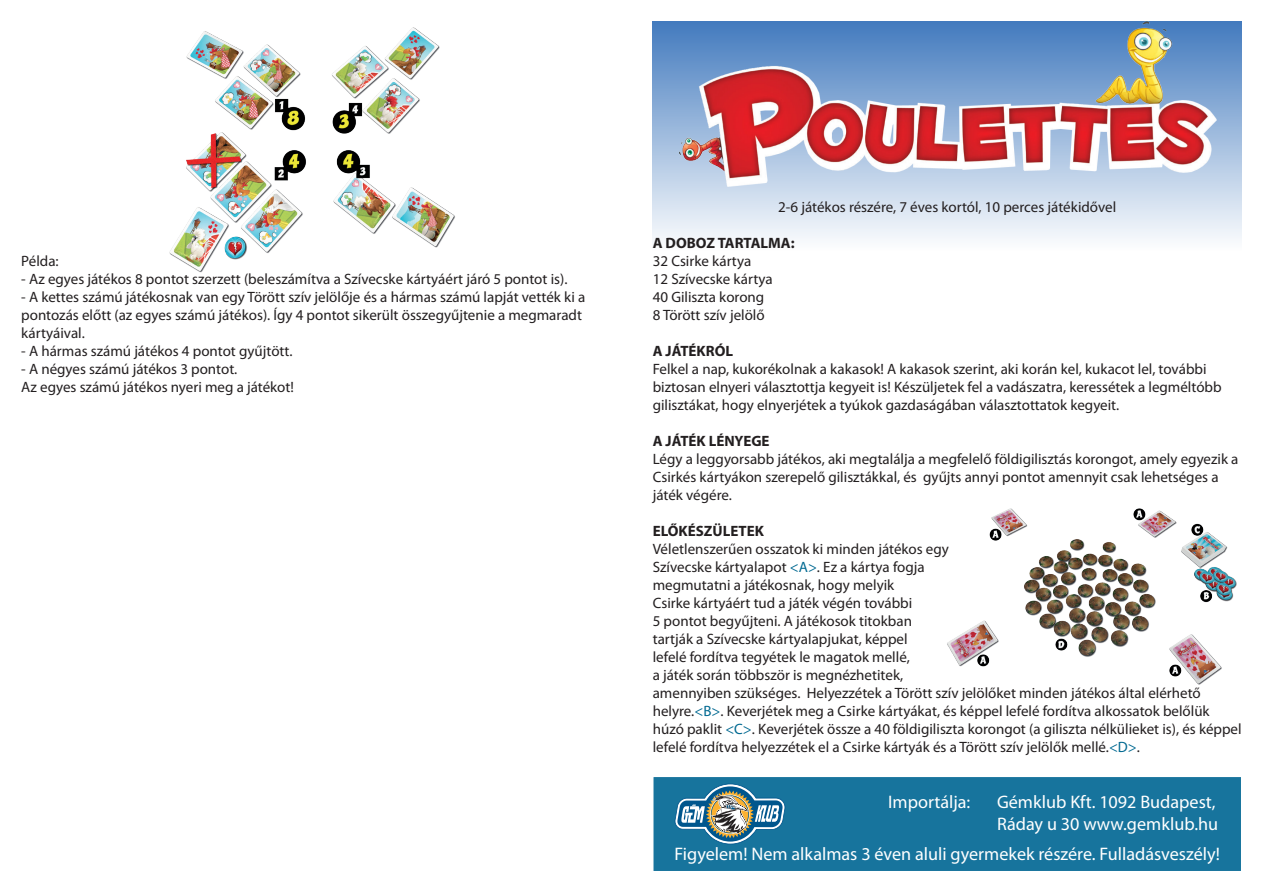
<style>
.page{position:relative;width:1263px;height:893px;background:#fff}
.page>*{position:absolute;margin:0;border:0;box-sizing:border-box;transform-origin:0 0}
.t1{font:18.15px/21.8px "Myriad Pro";color:#fff}
.t2{font:15px/18px "Myriad Pro";color:#231f20}
.t3{font:700 15px "Myriad Pro";color:#231f20}
.s1{color:#006991}
</style>
<div class="page">
<div style="left:653px;top:21px;width:589px;height:231px;background:linear-gradient(to bottom,#437abe,#fefefe)"></div>
<div style="left:652px;top:776px;width:590px;height:96px;background:#17749d;border:2px solid #fff"></div>
<svg style="left:675px;top:783px;width:110px;height:61px"></svg>
<img style="left:678px;top:21px;width:538px;height:165px">
<img style="left:947px;top:508px;width:290px;height:177px">
<img style="left:169px;top:27px;width:286px;height:246px">
<p class="t2" style="left:21px;top:252px;width:39px">Példa:</p>
<p class="t2" style="left:21px;top:270px;width:548px">- Az egyes játékos 8 pontot szerzett (beleszámítva a Szívecske kártyáért járó 5 pontot is).</p>
<p class="t2" style="left:21px;top:288px;width:565px">- A kettes számú játékosnak van egy Törött szív jelölője és a hármas számú lapját vették ki a pontozás előtt (az egyes számú játékos). Így 4 pontot sikerült összegyűjtenie a megmaradt kártyáival.</p>
<p class="t2" style="left:21px;top:342px;width:273px">- A hármas számú játékos 4 pontot gyűjtött.</p>
<p class="t2" style="left:21px;top:360px;width:274px">- A négyes számú játékos 3 pontot.<br>Az egyes számú játékos nyeri meg a játékot!</p>
<p class="t2" style="left:778px;top:198px;width:339px">2-6 játékos részére, 7 éves kortól, 10 perces játékidővel</p>
<p class="t3" style="left:653px;top:233px;width:143px">A DOBOZ TARTALMA:</p>
<p class="t2" style="left:653px;top:252px;width:121px">32 Csirke kártya<br>12 Szívecske kártya<br>40 Giliszta korong<br>8 Törött szív jelölő</p>
<p class="t3" style="left:653px;top:341px;width:82px">A JÁTÉKRÓL</p>
<p class="t2" style="left:653px;top:360px;width:570px">Felkel a nap, kukorékolnak a kakasok! A kakasok szerint, aki korán kel, kukacot lel, további biztosan elnyeri választottja kegyeit is! Készüljetek fel a vadászatra, keressétek a legméltóbb gilisztákat, hogy elnyerjétek a tyúkok gazdaságában választottatok kegyeit.</p>
<p class="t3" style="left:653px;top:431px;width:118px">A JÁTÉK LÉNYEGE</p>
<p class="t2" style="left:653px;top:450px;width:587px">Légy a leggyorsabb játékos, aki megtalálja a megfelelő földigilisztás korongot, amely egyezik a<br>Csirkés kártyákon szerepelő gilisztákkal, és gyűjts annyi pontot amennyit csak lehetséges a játék végére.</p>
<p class="t3" style="left:653px;top:521px;width:113px">ELŐKÉSZÜLETEK</p>
<p class="t2" style="left:653px;top:540px;width:590px">Véletlenszerűen osszatok ki minden játékos egy<br>Szívecske kártyalapot <span class="s1">&lt;A&gt;</span>. Ez a kártya fogja<br>megmutatni a játékosnak, hogy melyik<br>Csirke kártyáért tud a játék végén további<br>5 pontot begyűjteni. A játékosok titokban<br>tartják a Szívecske kártyalapjukat, képpel<br>lefelé fordítva tegyétek le magatok mellé,<br>a játék során többször is megnézhetitek,<br>amennyiben szükséges. Helyezzétek a Törött szív jelölőket minden játékos által elérhető helyre.<span class="s1">&lt;B&gt;</span>. Keverjétek meg a Csirke kártyákat, és képpel lefelé fordítva alkossatok belőlük húzó paklit <span class="s1">&lt;C&gt;</span>. Keverjétek össze a 40 földigiliszta korongot (a giliszta nélkülieket is), és képpel lefelé fordítva helyezzétek el a Csirke kártyák és a Törött szív jelölők mellé.<span class="s1">&lt;D&gt;</span>.</p>
<p class="t1" style="left:888px;top:791px;width:84px">Importálja:</p>
<p class="t1" style="left:997px;top:791px;width:223px">Gémklub Kft. 1092 Budapest,<br>Ráday u 30 www.gemklub.hu</p>
<p class="t1" style="left:675px;top:843px;width:547px">Figyelem! Nem alkalmas 3 éven aluli gyermekek részére. Fulladásveszély!</p>
</div>
